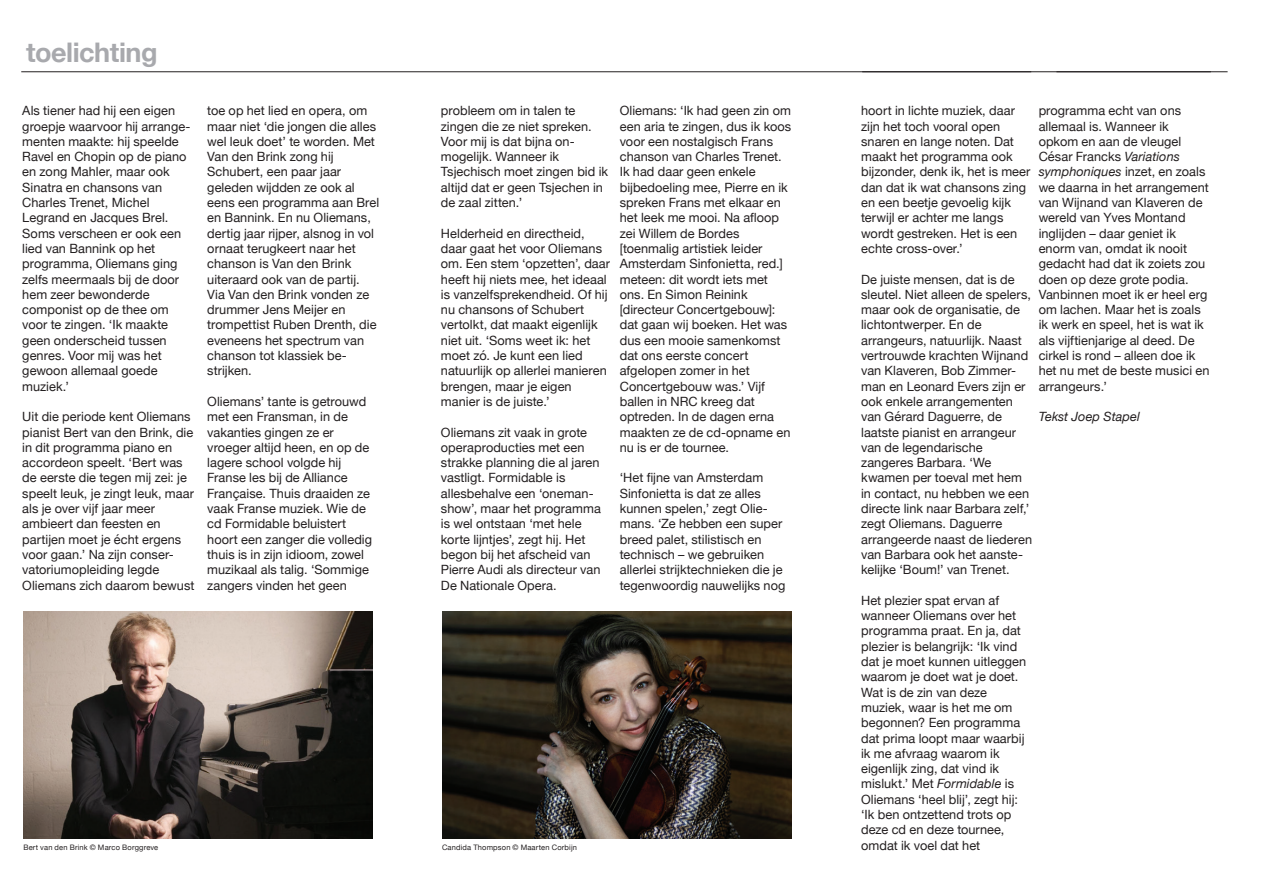
<style>
.page{position:relative;width:1263px;height:893px;background:#fff}
.page>*{position:absolute;margin:0;border:0;box-sizing:border-box;transform-origin:0 0}
.t1{font:700 27px "Helvetica Neue";letter-spacing:-.02em;color:#a8a9ad}
.t2{font:12.75px/15.3px "Helvetica Neue";letter-spacing:.005em;color:#231f20}
.t3{font:italic 12.75px "Helvetica Neue";letter-spacing:.005em;color:#231f20}
.t4{font:7.5px "Helvetica Neue";letter-spacing:.025em;color:#231f20}
.s1{font-style:italic}
</style>
<div class="page">
<hr style="left:21px;top:72px;width:1010px;height:1px;background:#231f20">
<hr style="left:1056px;top:72px;width:171px;height:1px;background:#231f20">
<img style="left:23px;top:611px;width:350px;height:228px">
<img style="left:442px;top:611px;width:349px;height:228px">
<hr style="left:862px;top:72px;width:349px;height:1px;background:#231f20">
<h1 class="t1" style="left:26px;top:31px;width:133px">toelichting</h1>
<p class="t2" style="left:22px;top:104px;width:170px">Als tiener had hij een eigen groepje waarvoor hij arrange&shy;menten maakte: hij speelde<br>Ravel en Chopin op de piano en zong Mahler, maar ook<br>Sinatra en chansons van<br>Charles Trenet, Michel<br>Legrand en Jacques Brel.<br>Soms verscheen er ook een lied van Bannink op het programma, Oliemans ging zelfs meermaals bij de door hem zeer bewonderde componist op de thee om voor te zingen. ‘Ik maakte geen onderscheid tussen genres. Voor mij was het gewoon allemaal goede muziek.’</p>
<p class="t2" style="left:22px;top:410px;width:174px">Uit die periode kent Oliemans pianist Bert van den Brink, die in dit programma piano en accordeon speelt. ‘Bert was de eerste die tegen mij zei: je speelt leuk, je zingt leuk, maar als je over vijf jaar meer ambieert dan feesten en partijen moet je écht ergens voor gaan.’ Na zijn conser&shy;vatoriumopleiding legde<br>Oliemans zich daarom bewust</p>
<p class="t2" style="left:207px;top:104px;width:174px">toe op het lied en opera, om maar niet ‘die jongen die alles wel leuk doet’ te worden. Met<br>Van den Brink zong hij<br>Schubert, een paar jaar geleden wijdden ze ook al eens een programma aan Brel en Bannink. En nu Oliemans, dertig jaar rijper, alsnog in vol ornaat terugkeert naar het chanson is Van den Brink uiteraard ook van de partij.<br>Via Van den Brink vonden ze drummer Jens Meijer en trompettist Ruben Drenth, die eveneens het spectrum van chanson tot klassiek be-- strijken.</p>
<p class="t2" style="left:207px;top:394px;width:166px">Oliemans’ tante is getrouwd met een Fransman, in de vakanties gingen ze er vroeger altijd heen, en op de lagere school volgde hij<br>Franse les bij de Alliance<br>Française. Thuis draaiden ze vaak Franse muziek. Wie de cd Formidable beluistert hoort een zanger die volledig thuis is in zijn idioom, zowel muzikaal als talig. ‘Sommige zangers vinden het geen</p>
<p class="t2" style="left:441px;top:104px;width:169px">probleem om in talen te zingen die ze niet spreken.<br>Voor mij is dat bijna on-- mogelijk. Wanneer ik<br>Tsjechisch moet zingen bid ik altijd dat er geen Tsjechen in de zaal zitten.’</p>
<p class="t2" style="left:441px;top:226px;width:171px">Helderheid en directheid, daar gaat het voor Oliemans om. Een stem ‘opzetten’, daar heeft hij niets mee, het ideaal is vanzelfsprekendheid. Of hij nu chansons of Schubert vertolkt, dat maakt eigenlijk niet uit. ‘Soms weet ik: het moet zó. Je kunt een lied natuurlijk op allerlei manieren brengen, maar je eigen manier is de juiste.’</p>
<p class="t2" style="left:441px;top:425px;width:161px">Oliemans zit vaak in grote operaproducties met een strakke planning die al jaren vastligt. Formidable is allesbehalve een ‘oneman&shy;show’, maar het programma is wel ontstaan ‘met hele korte lijntjes’, zegt hij. Het begon bij het afscheid van<br>Pierre Audi als directeur van<br>De Nationale Opera.</p>
<p class="t2" style="left:620px;top:104px;width:173px">Oliemans: ‘Ik had geen zin om een aria te zingen, dus ik koos voor een nostalgisch Frans chanson van Charles Trenet.<br>Ik had daar geen enkele bijbedoeling mee, Pierre en ik spreken Frans met elkaar en het leek me mooi. Na afloop zei Willem de Bordes [toenmalig artistiek leider<br>Amsterdam Sinfonietta, red.] meteen: dit wordt iets met ons. En Simon Reinink [directeur Concertgebouw]: dat gaan wij boeken. Het was dus een mooie samenkomst dat ons eerste concert afgelopen zomer in het<br>Concertgebouw was.’ Vijf ballen in NRC kreeg dat optreden. In de dagen erna maakten ze de cd-opname en nu is er de tournee.</p>
<p class="t2" style="left:620px;top:471px;width:167px">‘Het fijne van Amsterdam<br>Sinfonietta is dat ze alles kunnen spelen,’ zegt Olie&shy;mans. ‘Ze hebben een super breed palet, stilistisch en technisch – we gebruiken allerlei strijktechnieken die je tegenwoordig nauwelijks nog</p>
<p class="t4" style="left:23px;top:842px;width:136px">Bert van den Brink © Marco Borggreve</p>
<p class="t4" style="left:442px;top:842px;width:136px">Candida Thompson © Maarten Corbijn</p>
<p class="t2" style="left:861px;top:104px;width:171px">hoort in lichte muziek, daar zijn het toch vooral open snaren en lange noten. Dat maakt het programma ook bijzonder, denk ik, het is meer dan dat ik wat chansons zing en een beetje gevoelig kijk terwijl er achter me langs wordt gestreken. Het is een echte cross-over.’</p>
<p class="t2" style="left:861px;top:272px;width:173px">De juiste mensen, dat is de sleutel. Niet alleen de spelers, maar ook de organisatie, de lichtontwerper. En de arrangeurs, natuurlijk. Naast vertrouwde krachten Wijnand van Klaveren, Bob Zimmer&shy;man en Leonard Evers zijn er ook enkele arrangementen van Gérard Daguerre, de laatste pianist en arrangeur van de legendarische zangeres Barbara. ‘We kwamen per toeval met hem in contact, nu hebben we een directe link naar Barbara zelf,’ zegt Oliemans. Daguerre arrangeerde naast de liederen van Barbara ook het aanste&shy;kelijke ‘Boum!’ van Trenet.</p>
<p class="t2" style="left:861px;top:593px;width:167px">Het plezier spat ervan af wanneer Oliemans over het programma praat. En ja, dat plezier is belangrijk: ‘Ik vind dat je moet kunnen uitleggen waarom je doet wat je doet.<br>Wat is de zin van deze muziek, waar is het me om begonnen? Een programma dat prima loopt maar waarbij ik me afvraag waarom ik eigenlijk zing, dat vind ik mislukt.’ Met <span class="s1">Formidable</span> is<br>Oliemans ‘heel blij’, zegt hij: ‘Ik ben ontzettend trots op deze cd en deze tournee, omdat ik voel dat het</p>
<p class="t2" style="left:1039px;top:104px;width:172px">programma echt van ons allemaal is. Wanneer ik opkom en aan de vleugel<br>César Francks <span class="s1">Variations symphoniques</span> inzet, en zoals we daarna in het arrangement van Wijnand van Klaveren de wereld van Yves Montand inglijden – daar geniet ik enorm van, omdat ik nooit gedacht had dat ik zoiets zou doen op deze grote podia.<br>Vanbinnen moet ik er heel erg om lachen. Maar het is zoals ik werk en speel, het is wat ik als vijftienjarige al deed. De cirkel is rond – alleen doe ik het nu met de beste musici en arrangeurs.’</p>
<p class="t3" style="left:1039px;top:407px;width:103px">Tekst Joep Stapel</p>
</div>
